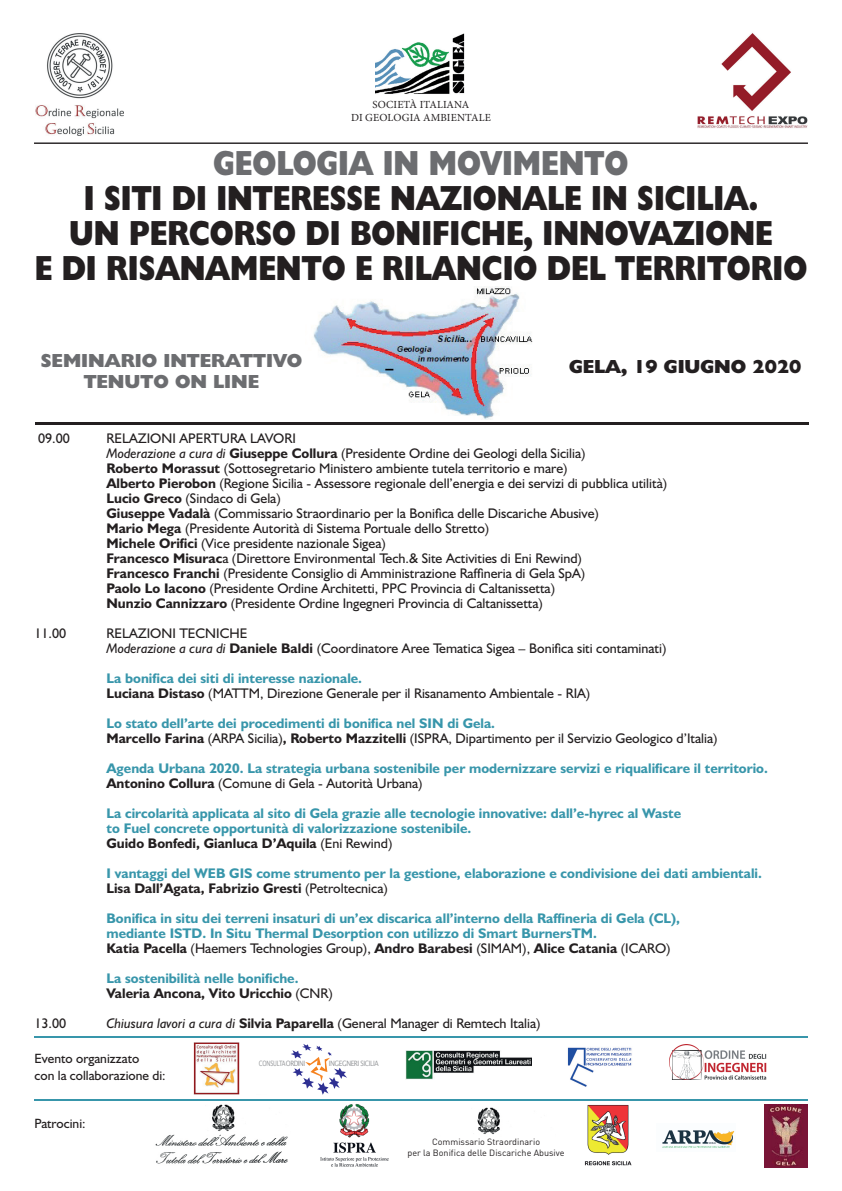
<style>
.page{position:relative;width:842px;height:1191px;background:#fff}
.page>*{position:absolute;margin:0;border:0;box-sizing:border-box;transform-origin:0 0}
.t1{font:800 35px/35px "Humanist 521 BT";color:#231f20;text-align:center;scale:.84 1}
.t2{font:800 35px "Humanist 521 BT";color:#6c6d70;scale:.84 1}
.t3{font:800 19px/21px "Humanist 521 BT";color:#6c6d70;text-align:center}
.t4{font:800 19px "Humanist 521 BT";color:#231f20}
.t5{font:14px/15px "Humanist 521 BT";color:#231f20}
.t6{font:700 14px/15px "Humanist 521 BT";color:#3896ab}
.t7{font:13.5px/16.2px "Humanist 521 BT";color:#231f20}
.t8{font:10.8px/13px "Minion Pro";letter-spacing:.01em;color:#231f20;text-align:center}
.t9{font:9px/10.8px "DIN Pro";color:#231f20;text-align:center}
.t10{font:7.3px "Lucida Sans";letter-spacing:-.065em;color:#939598;scale:.89 1}
.t11{font:7.3px "Lucida Sans";letter-spacing:-.085em;color:#939598;scale:.75 1}
.s1{font-style:italic}
.s2{font-weight:700}
.s3{font-weight:700;color:#3896ab}
.s4{color:#231f20}
.s5{font-weight:400;color:#231f20}
</style>
<div class="page">
<img style="left:697px;top:33px;width:111px;height:95px">
<hr style="left:36px;top:422px;width:773px;height:3px;background:#231f20">
<img style="left:375px;top:33px;width:90px;height:61px">
<hr style="left:34px;top:142px;width:774px;height:2px;background:#231f20">
<hr style="left:34px;top:1036px;width:773px;height:1px;background:#3896ab">
<img style="left:313px;top:286px;width:220px;height:133px">
<img style="left:36px;top:33px;width:87px;height:102px">
<img style="left:150px;top:1100px;width:140px;height:64px">
<img style="left:477px;top:1107px;width:23px;height:28px">
<img style="left:320px;top:1103px;width:69px;height:64px">
<img style="left:662px;top:1130px;width:73px;height:18px">
<img style="left:765px;top:1104px;width:43px;height:63px">
<img style="left:193px;top:1042px;width:47px;height:52px">
<img style="left:405px;top:1050px;width:127px;height:29px">
<img style="left:578px;top:1100px;width:58px;height:66px">
<svg style="left:291px;top:1044px;width:56px;height:50px"></svg>
<img style="left:567px;top:1047px;width:65px;height:40px">
<img style="left:669px;top:1044px;width:97px;height:35px">
<hr style="left:34px;top:1098px;width:773px;height:2px;background:#3896ab">
<p class="t8" style="left:351px;top:98px;width:141px">SOCIETÀ ITALIANA<br>DI GEOLOGIA AMBIENTALE</p>
<h1 class="t2" style="left:214px;top:141px;width:495px">GEOLOGIA IN MOVIMENTO</h1>
<h1 class="t1" style="left:35px;top:180px;width:921px">I SITI DI INTERESSE NAZIONALE IN SICILIA.<br>UN PERCORSO DI BONIFICHE, INNOVAZIONE<br>E DI RISANAMENTO E RILANCIO DEL TERRITORIO</h1>
<h2 class="t3" style="left:41px;top:349px;width:263px">SEMINARIO INTERATTIVO<br>TENUTO ON LINE</h2>
<h2 class="t4" style="left:569px;top:354px;width:234px">GELA, 19 GIUGNO 2020</h2>
<p class="t5" style="left:38px;top:430px;width:33px">09.00</p>
<p class="t5" style="left:107px;top:430px;width:562px">RELAZIONI APERTURA LAVORI<br><span class="s1">Moderazione a cura di</span> <span class="s2">Giuseppe Collura</span> (Presidente Ordine dei Geologi della Sicilia)<br><span class="s2">Roberto Morassut</span> (Sottosegretario Ministero ambiente tutela territorio e mare)<br><span class="s2">Alberto Pierobon</span> (Regione Sicilia - Assessore regionale dell’energia e dei servizi di pubblica utilità)<br><span class="s2">Lucio Greco</span> (Sindaco di Gela)<br><span class="s2">Giuseppe Vadalà</span> (Commissario Straordinario per la Bonifica delle Discariche Abusive)<br><span class="s2">Mario Mega</span> (Presidente Autorità di Sistema Portuale dello Stretto)<br><span class="s2">Michele Orifici</span> (Vice presidente nazionale Sigea)<br><span class="s2">Francesco Misurac</span>a (Direttore Environmental Tech.&amp; Site Activities di Eni Rewind)<br><span class="s2">Francesco Franchi</span> (Presidente Consiglio di Amministrazione Raffineria di Gela SpA)<br><span class="s2">Paolo Lo Iacono</span> (Presidente Ordine Architetti, PPC Provincia di Caltanissetta)<br><span class="s2">Nunzio Cannizzaro</span> (Presidente Ordine Ingegneri Provincia di Caltanissetta)</p>
<p class="t5" style="left:35px;top:625px;width:33px">11.00</p>
<p class="t5" style="left:107px;top:625px;width:561px">RELAZIONI TECNICHE<br><span class="s1">Moderazione a cura di</span> <span class="s2">Daniele Baldi</span> (Coordinatore Aree Tematica Sigea – Bonifica siti contaminati)</p>
<p class="t5" style="left:107px;top:670px;width:485px"><span class="s3">La bonifica dei siti di interesse nazionale.<br></span><span class="s2">Luciana Distaso</span> (MATTM, Direzione Generale per il Risanamento Ambientale - RIA)</p>
<p class="t5" style="left:107px;top:715px;width:612px"><span class="s3">Lo stato dell’arte dei procedimenti di bonifica nel SIN di Gela.<br></span><span class="s2">Marcello Farina</span> (ARPA Sicilia)<span class="s2">, Roberto Mazzitelli</span> (ISPRA, Dipartimento per il Servizio Geologico d’Italia)</p>
<p class="t6" style="left:107px;top:760px;width:663px">Agenda Urbana 2020. La strategia urbana sostenibile per modernizzare servizi e riqualificare il territorio.<br><span class="s4">Antonino Collura</span> <span class="s5">(Comune di Gela - Autorità Urbana)</span></p>
<p class="t6" style="left:107px;top:805px;width:576px">La circolarità applicata al sito di Gela grazie alle tecnologie innovative: dall’e-hyrec al Waste to Fuel concrete opportunità di valorizzazione sostenibile.<br><span class="s4">Guido Bonfedi, Gianluca D’Aquila</span> <span class="s5">(Eni Rewind)</span></p>
<p class="t6" style="left:107px;top:865px;width:657px">I vantaggi del WEB GIS come strumento per la gestione, elaborazione e condivisione dei dati ambientali.<br><span class="s4">Lisa Dall’Agata, Fabrizio Gresti</span> <span class="s5">(Petroltecnica)</span></p>
<p class="t6" style="left:106px;top:910px;width:575px">Bonifica in situ dei terreni insaturi di un’ex discarica all’interno della Raffineria di Gela (CL), mediante ISTD. In Situ Thermal Desorption con utilizzo di Smart BurnersTM.<br><span class="s4">Katia Pacella</span> <span class="s5">(Haemers Technologies Group),</span> <span class="s4">Andro Barabesi</span> <span class="s5">(SIMAM),</span> <span class="s4">Alice Catania</span> <span class="s5">(ICARO)</span></p>
<p class="t6" style="left:106px;top:970px;width:228px">La sostenibilità nelle bonifiche.<br><span class="s4">Valeria Ancona, Vito Uricchio</span> <span class="s5">(CNR)</span></p>
<p class="t5" style="left:35px;top:1015px;width:33px">13.00</p>
<p class="t5" style="left:107px;top:1015px;width:435px"><span class="s1">Chiusura lavori a cura di</span> <span class="s2">Silvia Paparella</span> (General Manager di Remtech Italia)</p>
<p class="t7" style="left:35px;top:1050px;width:133px">Evento organizzato<br>con la collaborazione di:</p>
<p class="t7" style="left:35px;top:1115px;width:53px">Patrocini:</p>
<p class="t11" style="left:259px;top:1059px;width:63px">CONSULTA ORDINI</p>
<p class="t10" style="left:329px;top:1059px;width:58px">INGEGNERI SICILIA</p>
<p class="t9" style="left:407px;top:1135px;width:159px">Commissario Straordinario<br>per la Bonifica delle Discariche Abusive</p>
</div>
